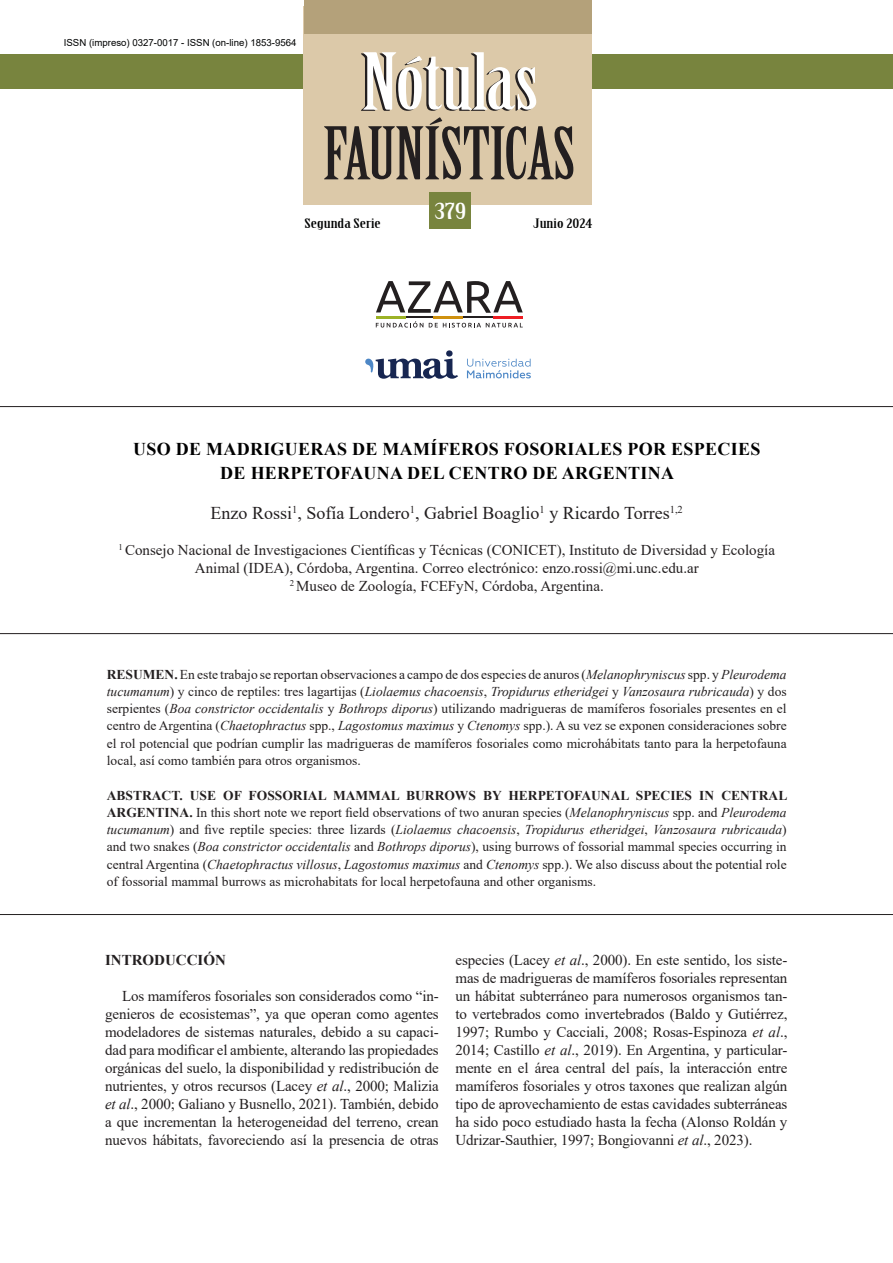
<style>
.page{position:relative;width:893px;height:1263px;background:#fff}
.page>*{position:absolute;margin:0;border:0;box-sizing:border-box;transform-origin:0 0}
.t1{font:76.65px "Birch Std";color:#231f20;scale:1.3 1}
.t2{font:70.8px "Birch Std";letter-spacing:-.005em;color:#231f20;scale:1.16 1}
.t3{font:21.9px "Birch Std";color:#fff;scale:1.72 1}
.t4{font:700 18px/24px "Times New Roman";letter-spacing:.015em;color:#000001;text-align:center}
.t5{font:18px "Times New Roman";color:#231f20}
.t6{font:15px/18px "Times New Roman";color:#231f20;text-align:justify}
.t7{font:700 15px "Times New Roman";color:#231f20}
.t8{font:13.5px/17.2px "Times New Roman";color:#231f20;text-align:justify}
.t9{font:12.75px "Birch Std";color:#010202;scale:1.77 1}
.t10{font:9.6px "Arial";color:#010202}
.s1{font-weight:700}
.s2{font-style:italic}
</style>
<div class="page">
<div style="left:0;top:55px;width:893px;height:34px;background:#78843e"></div>
<div style="left:304px;top:7px;width:288px;height:198px;background:#dcc9a9"></div>
<div style="left:429px;top:192px;width:41px;height:37px;background:#78843e"></div>
<div style="left:304px;top:0;width:288px;height:33px;background:#b4a17a"></div>
<svg style="left:376px;top:321px;width:47px;height:6px"></svg>
<svg style="left:429px;top:323px;width:94px;height:4px"></svg>
<hr style="left:376px;top:317px;width:147px;height:1px;background:#231f20">
<svg style="left:376px;top:281px;width:147px;height:32px"></svg>
<hr style="left:376px;top:316px;width:29px;height:3px;background:#9cb226">
<hr style="left:433px;top:316px;width:30px;height:3px;background:#cf910f">
<hr style="left:493px;top:316px;width:30px;height:3px;background:#ee1d23">
<hr style="left:0;top:406px;width:893px;height:1px;background:#231f20">
<hr style="left:0;top:633px;width:893px;height:1px;background:#231f20">
<hr style="left:0;top:914px;width:893px;height:1px;background:#231f20">
<svg style="left:467px;top:359px;width:64px;height:19px"></svg>
<svg style="left:365px;top:350px;width:93px;height:29px"></svg>
<p class="t10" style="left:64px;top:36px;width:234px">ISSN (impreso) 0327-0017 - ISSN (on-line) 1853-9564</p>
<h1 class="t1" style="left:360px;top:40px;width:138px">Nótulas</h1>
<h2 class="t2" style="left:323px;top:114px;width:219px">FAUNÍSTICAS</h2>
<p class="t9" style="left:305px;top:217px;width:45px">Segunda Serie</p>
<h3 class="t3" style="left:435px;top:199px;width:20px">379</h3>
<p class="t9" style="left:533px;top:217px;width:35px">Junio 2024</p>
<p class="t4" style="left:133px;top:436px;width:629px">USO DE MADRIGUERAS DE MAMÍFEROS FOSORIALES POR ESPECIES<br>DE HERPETOFAUNA DEL CENTRO DE ARGENTINA</p>
<p class="t5" style="left:211px;top:500px;width:474px">Enzo Rossi<sup>1</sup>, Sofía Londero<sup>1</sup>, Gabriel Boaglio<sup>1</sup> y Ricardo Torres<sup>1,2</sup></p>
<p class="t6" style="left:118px;top:540px;width:658px;text-align:center"><sup>1</sup> Consejo Nacional de Investigaciones Científicas y Técnicas (CONICET), Instituto de Diversidad y Ecología<br>Animal (IDEA), Córdoba, Argentina. Correo electrónico: enzo.rossi@mi.unc.edu.ar<br><sup>2</sup> Museo de Zoología, FCEFyN, Córdoba, Argentina.</p>
<p class="t8" style="left:107px;top:665px;width:681px"><span class="s1">RESUMEN.</span> En este trabajo se reportan observaciones a campo de dos especies de anuros (<span class="s2">Melanophryniscus</span> spp. y <span class="s2">Pleurodema tucumanum</span>) y cinco de reptiles: tres lagartijas (<span class="s2">Liolaemus chacoensis</span>, <span class="s2">Tropidurus etheridgei</span> y <span class="s2">Vanzosaura rubricauda</span>) y dos serpientes (<span class="s2">Boa constrictor occidentalis</span> y <span class="s2">Bothrops diporus</span>) utilizando madrigueras de mamíferos fosoriales presentes en el centro de Argentina (<span class="s2">Chaetophractus</span> spp., <span class="s2">Lagostomus maximus</span> y <span class="s2">Ctenomys</span> spp.). A su vez se exponen consideraciones sobre el rol potencial que podrían cumplir las madrigueras de mamíferos fosoriales como microhábitats tanto para la herpetofauna local, así como también para otros organismos.</p>
<p class="t8" style="left:107px;top:786px;width:682px"><span class="s1">ABSTRACT. USE OF FOSSORIAL MAMMAL BURROWS BY HERPETOFAUNAL SPECIES IN CENTRAL ARGENTINA.</span> In this short note we report field observations of two anuran species (<span class="s2">Melanophryniscus</span> spp. and <span class="s2">Pleurodema tucumanum</span>) and five reptile species: three lizards (<span class="s2">Liolaemus chacoensis</span>, <span class="s2">Tropidurus etheridgei</span>, <span class="s2">Vanzosaura rubricauda</span>) and two snakes (<span class="s2">Boa constrictor occidentalis</span> and <span class="s2">Bothrops diporus</span>), using burrows of fossorial mammal species occurring in central Argentina (<span class="s2">Chaetophractus villosus</span>, <span class="s2">Lagostomus maximus</span> and <span class="s2">Ctenomys</span> spp.). We also discuss about the potential role of fossorial mammal burrows as microhabitats for local herpetofauna and other organisms.</p>
<p class="t7" style="left:105px;top:949px;width:122px">INTRODUCCIÓN</p>
<p class="t6" style="left:105px;top:986px;width:335px;text-indent:17px">Los mamíferos fosoriales son considerados como “in&shy;genieros de ecosistemas”, ya que operan como agentes modeladores de sistemas naturales, debido a su capaci&shy;dad para modificar el ambiente, alterando las propiedades orgánicas del suelo, la disponibilidad y redistribución de nutrientes, y otros recursos (Lacey <span class="s2">et al</span>., 2000; Malizia <span class="s2">et al</span>., 2000; Galiano y Busnello, 2021). También, debido a que incrementan la heterogeneidad del terreno, crean nuevos hábitats, favoreciendo así la presencia de otras</p>
<p class="t6" style="left:455px;top:950px;width:333px">especies (Lacey <span class="s2">et al</span>., 2000). En este sentido, los siste&shy;mas de madrigueras de mamíferos fosoriales representan un hábitat subterráneo para numerosos organismos tan&shy;to vertebrados como invertebrados (Baldo y Gutiérrez, 1997; Rumbo y Cacciali, 2008; Rosas-Espinoza <span class="s2">et al</span>., 2014; Castillo <span class="s2">et al</span>., 2019). En Argentina, y particular&shy;mente en el área central del país, la interacción entre mamíferos fosoriales y otros taxones que realizan algún tipo de aprovechamiento de estas cavidades subterráneas ha sido poco estudiado hasta la fecha (Alonso Roldán y Udrizar-Sauthier, 1997; Bongiovanni <span class="s2">et al</span>., 2023).</p>
</div>
